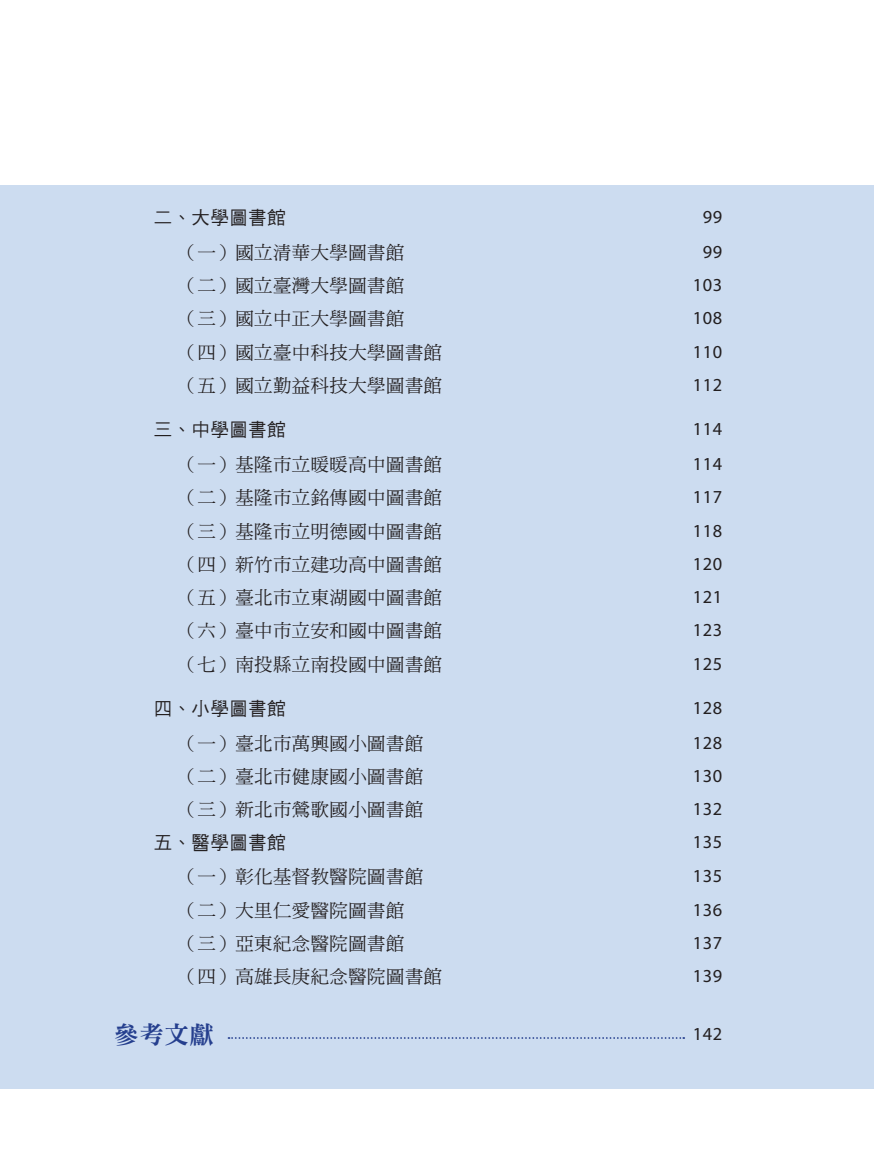
<style>
.page{position:relative;width:874px;height:1171px;background:#fff}
.page>*{position:absolute;margin:0;border:0;box-sizing:border-box;transform-origin:0 0}
.t1{font:24.5px "DFN Ming W9 WIN BF";color:#253f8e}
.t2{font:18.38px "DF Ming W5 WIN BF";letter-spacing:.025em;color:#231f20}
.t3{font:18.38px "Myriad Pro";letter-spacing:.025em;color:#231f20}
.t4{font:18.38px "DF Hei W5 WIN BF";letter-spacing:.025em;color:#231f20}
</style>
<div class="page">
<div style="left:0;top:186px;width:873px;height:902px;background:#ccdcf0"></div>
<svg style="left:228px;top:1037px;width:456px;height:2px"></svg>
<p class="t4" style="left:154px;top:208px;width:133px">二、大學圖書館</p>
<p class="t3" style="left:702px;top:206px;width:21px">99</p>
<p class="t2" style="left:179px;top:243px;width:227px">（一）國立清華大學圖書館</p>
<p class="t3" style="left:702px;top:240px;width:21px">99</p>
<p class="t2" style="left:179px;top:276px;width:227px">（二）國立臺灣大學圖書館</p>
<p class="t3" style="left:692px;top:274px;width:31px">103</p>
<p class="t2" style="left:179px;top:310px;width:227px">（三）國立中正大學圖書館</p>
<p class="t3" style="left:692px;top:307px;width:31px">108</p>
<p class="t2" style="left:179px;top:343px;width:265px">（四）國立臺中科技大學圖書館</p>
<p class="t3" style="left:692px;top:340px;width:31px">110</p>
<p class="t2" style="left:179px;top:376px;width:265px">（五）國立勤益科技大學圖書館</p>
<p class="t3" style="left:692px;top:373px;width:31px">112</p>
<p class="t4" style="left:154px;top:421px;width:133px">三、中學圖書館</p>
<p class="t3" style="left:692px;top:418px;width:31px">114</p>
<p class="t2" style="left:179px;top:455px;width:265px">（一）基隆市立暖暖高中圖書館</p>
<p class="t3" style="left:692px;top:453px;width:31px">114</p>
<p class="t2" style="left:179px;top:489px;width:265px">（二）基隆市立銘傳國中圖書館</p>
<p class="t3" style="left:692px;top:486px;width:31px">117</p>
<p class="t2" style="left:179px;top:522px;width:265px">（三）基隆市立明德國中圖書館</p>
<p class="t3" style="left:692px;top:519px;width:31px">118</p>
<p class="t2" style="left:179px;top:555px;width:265px">（四）新竹市立建功高中圖書館</p>
<p class="t3" style="left:692px;top:552px;width:31px">120</p>
<p class="t2" style="left:179px;top:588px;width:265px">（五）臺北市立東湖國中圖書館</p>
<p class="t3" style="left:692px;top:585px;width:31px">121</p>
<p class="t2" style="left:179px;top:621px;width:265px">（六）臺中市立安和國中圖書館</p>
<p class="t3" style="left:692px;top:619px;width:31px">123</p>
<p class="t2" style="left:179px;top:655px;width:265px">（七）南投縣立南投國中圖書館</p>
<p class="t3" style="left:692px;top:652px;width:31px">125</p>
<p class="t4" style="left:154px;top:699px;width:133px">四、小學圖書館</p>
<p class="t3" style="left:692px;top:697px;width:31px">128</p>
<p class="t2" style="left:179px;top:734px;width:246px">（一）臺北市萬興國小圖書館</p>
<p class="t3" style="left:692px;top:731px;width:31px">128</p>
<p class="t2" style="left:179px;top:767px;width:246px">（二）臺北市健康國小圖書館</p>
<p class="t3" style="left:692px;top:764px;width:31px">130</p>
<p class="t2" style="left:179px;top:800px;width:246px">（三）新北市鶯歌國小圖書館</p>
<p class="t3" style="left:692px;top:798px;width:31px">132</p>
<p class="t4" style="left:154px;top:833px;width:133px">五、醫學圖書館</p>
<p class="t3" style="left:692px;top:830px;width:31px">135</p>
<p class="t2" style="left:179px;top:867px;width:246px">（一）彰化基督教醫院圖書館</p>
<p class="t3" style="left:692px;top:865px;width:31px">135</p>
<p class="t2" style="left:179px;top:901px;width:227px">（二）大里仁愛醫院圖書館</p>
<p class="t3" style="left:692px;top:898px;width:31px">136</p>
<p class="t2" style="left:179px;top:934px;width:227px">（三）亞東紀念醫院圖書館</p>
<p class="t3" style="left:692px;top:931px;width:31px">137</p>
<p class="t2" style="left:179px;top:967px;width:265px">（四）高雄長庚紀念醫院圖書館</p>
<p class="t3" style="left:692px;top:964px;width:31px">139</p>
<h1 class="t1" style="left:114px;top:1022px;width:101px">參考文獻</h1>
<p class="t3" style="left:692px;top:1022px;width:31px">142</p>
</div>
